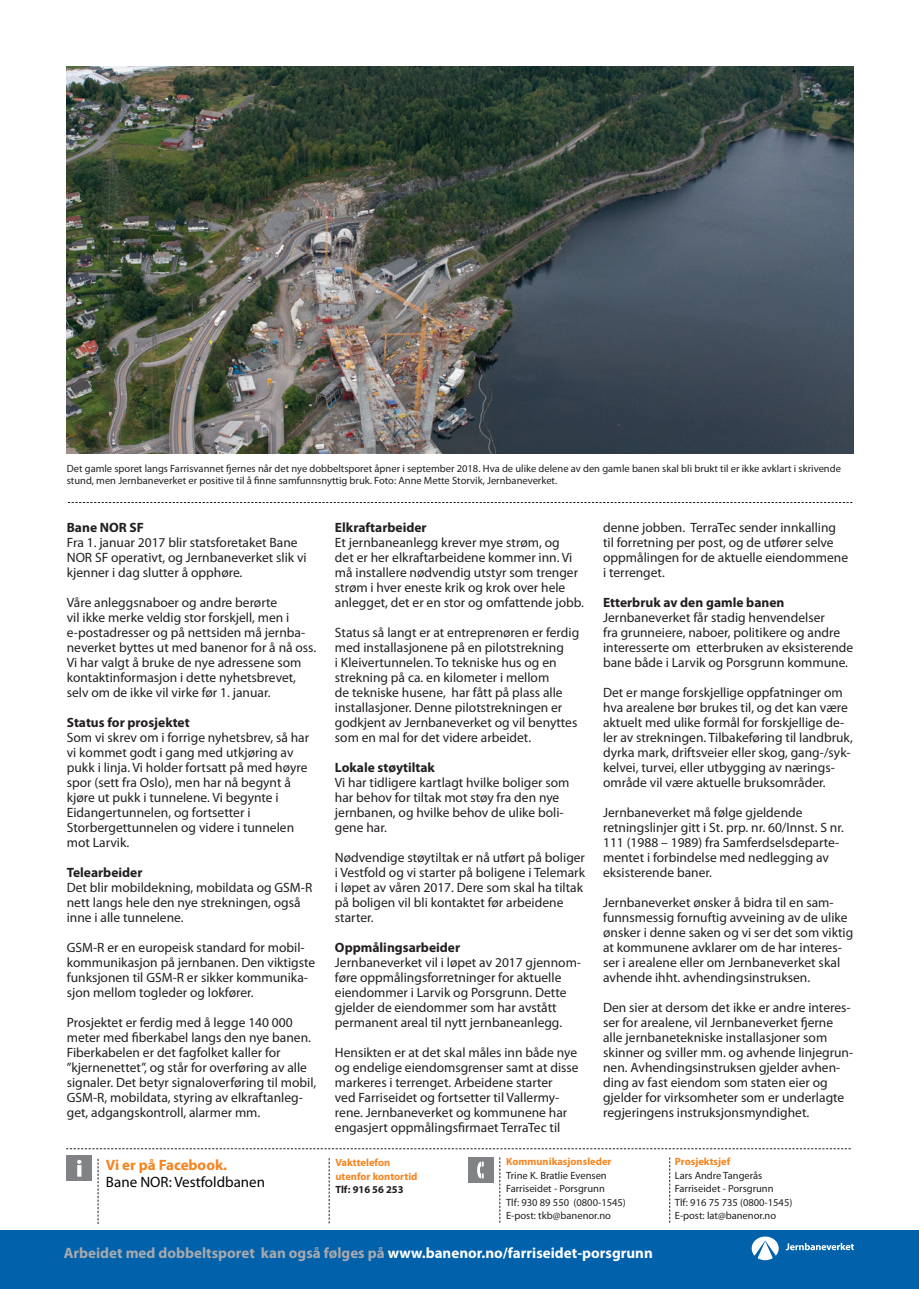
<style>
.page{position:relative;width:919px;height:1289px;background:#fff}
.page>*{position:absolute;margin:0;border:0;box-sizing:border-box;transform-origin:0 0}
.t1{font:700 15px "Myriad Pro";color:#a8a9ad}
.t2{font:15px "Myriad Pro";color:#040503}
.t3{font:700 15px "Myriad Pro";color:#f58420}
.t4{font:13.5px/15px "Myriad Pro";color:#231f20}
.t5{font:700 13.5px "Myriad Pro";color:#231f20}
.t6{font:10.5px/13.5px "Myriad Pro";color:#231f20}
.t7{font:700 10.5px/13.5px "Myriad Pro";color:#f58420}
.t8{font:700 10.5px "Myriad Pro";color:#231f20}
.s1{color:#fff}
</style>
<div class="page">
<div style="left:0;top:1230px;width:918px;height:58px;background:#0161aa"></div>
<svg style="left:785px;top:1242px;width:68px;height:8px"></svg>
<svg style="left:751px;top:1236px;width:27px;height:24px"></svg>
<svg style="left:68px;top:502px;width:784px;height:1px"></svg>
<img style="left:67px;top:67px;width:786px;height:387px">
<svg style="left:66px;top:1148px;width:784px;height:1px"></svg>
<svg style="left:98px;top:1158px;width:1px;height:65px"></svg>
<svg style="left:499px;top:1157px;width:1px;height:65px"></svg>
<svg style="left:669px;top:1157px;width:1px;height:65px"></svg>
<div style="left:67px;top:1155px;width:25px;height:25px;background:#808285"></div>
<svg style="left:77px;top:1165px;width:4px;height:11px"></svg>
<svg style="left:77px;top:1159px;width:4px;height:4px"></svg>
<div style="left:468px;top:1157px;width:25px;height:25px;background:#808285"></div>
<svg style="left:477px;top:1161px;width:6px;height:17px"></svg>
<svg style="left:329px;top:1158px;width:1px;height:65px"></svg>
<p class="t6" style="left:67px;top:462px;width:775px;line-height:12.6px">Det gamle sporet langs Farrisvannet fjernes når det nye dobbeltsporet åpner i september 2018. Hva de ulike delene av den gamle banen skal bli brukt til er ikke avklart i skrivende stund, men Jernbaneverket er positive til å finne samfunnsnyttig bruk. Foto: Anne Mette Storvik, Jernbaneverket.</p>
<p class="t5" style="left:67px;top:518px;width:79px">Bane NOR SF</p>
<p class="t4" style="left:67px;top:535px;width:241px">Fra 1. januar 2017 blir statsforetaket Bane<br>NOR SF operativt, og Jernbaneverket slik vi kjenner i dag slutter å opphøre.</p>
<p class="t4" style="left:67px;top:595px;width:251px">Våre anleggsnaboer og andre berørte<br>vil ikke merke veldig stor forskjell, men i e-postadresser og på nettsiden må jernba&shy;neverket byttes ut med banenor for å nå oss.<br>Vi har valgt å bruke de nye adressene som kontaktinformasjon i dette nyhetsbrevet, selv om de ikke vil virke før 1. januar.</p>
<p class="t5" style="left:67px;top:713px;width:124px">Status for prosjektet</p>
<p class="t4" style="left:67px;top:729px;width:244px">Som vi skrev om i forrige nyhetsbrev, så har vi kommet godt i gang med utkjøring av pukk i linja. Vi holder fortsatt på med høyre spor (sett fra Oslo), men har nå begynt å kjøre ut pukk i tunnelene. Vi begynte i Eidangertunnelen, og fortsetter i Storbergettunnelen og videre i tunnelen mot Larvik.</p>
<p class="t5" style="left:67px;top:863px;width:77px">Telearbeider</p>
<p class="t4" style="left:67px;top:879px;width:247px">Det blir mobildekning, mobildata og GSM-R nett langs hele den nye strekningen, også inne i alle tunnelene.</p>
<p class="t4" style="left:67px;top:939px;width:250px">GSM-R er en europeisk standard for mobil&shy;kommunikasjon på jernbanen. Den viktigste funksjonen til GSM-R er sikker kommunika&shy;sjon mellom togleder og lokfører.</p>
<p class="t4" style="left:67px;top:1014px;width:251px">Prosjektet er ferdig med å legge 140 000 meter med fiberkabel langs den nye banen.<br>Fiberkabelen er det fagfolket kaller for ”kjernenettet”, og står for overføring av alle signaler. Det betyr signaloverføring til mobil, GSM-R, mobildata, styring av elkraftanleg&shy;get, adgangskontroll, alarmer mm.</p>
<p class="t5" style="left:335px;top:518px;width:93px">Elkraftarbeider</p>
<p class="t4" style="left:335px;top:534px;width:250px">Et jernbaneanlegg krever mye strøm, og<br>det er her elkraftarbeidene kommer inn. Vi må installere nødvendig utstyr som trenger strøm i hver eneste krik og krok over hele anlegget, det er en stor og omfattende jobb.</p>
<p class="t4" style="left:335px;top:624px;width:246px">Status så langt er at entreprenøren er ferdig med installasjonene på en pilotstrekning<br>i Kleivertunnelen. To tekniske hus og en strekning på ca. en kilometer i mellom<br>de tekniske husene, har fått på plass alle installasjoner. Denne pilotstrekningen er godkjent av Jernbaneverket og vil benyttes som en mal for det videre arbeidet.</p>
<p class="t5" style="left:335px;top:758px;width:101px">Lokale støytiltak</p>
<p class="t4" style="left:335px;top:774px;width:236px">Vi har tidligere kartlagt hvilke boliger som har behov for tiltak mot støy fra den nye jernbanen, og hvilke behov de ulike boli&shy;gene har.</p>
<p class="t4" style="left:335px;top:849px;width:251px">Nødvendige støytiltak er nå utført på boliger i Vestfold og vi starter på boligene i Telemark i løpet av våren 2017. Dere som skal ha tiltak på boligen vil bli kontaktet før arbeidene starter.</p>
<p class="t5" style="left:335px;top:938px;width:127px">Oppmålingsarbeider</p>
<p class="t4" style="left:335px;top:954px;width:247px">Jernbaneverket vil i løpet av 2017 gjennom&shy;føre oppmålingsforretninger for aktuelle eiendommer i Larvik og Porsgrunn. Dette gjelder de eiendommer som har avstått permanent areal til nytt jernbaneanlegg.</p>
<p class="t4" style="left:335px;top:1044px;width:245px">Hensikten er at det skal måles inn både nye og endelige eiendomsgrenser samt at disse markeres i terrenget. Arbeidene starter<br>ved Farriseidet og fortsetter til Vallermy&shy;rene. Jernbaneverket og kommunene har engasjert oppmålingsfirmaet TerraTec til</p>
<p class="t4" style="left:603px;top:519px;width:246px">denne jobben. TerraTec sender innkalling til forretning per post, og de utfører selve oppmålingen for de aktuelle eiendommene i terrenget.</p>
<p class="t5" style="left:603px;top:593px;width:183px">Etterbruk av den gamle banen</p>
<p class="t4" style="left:603px;top:609px;width:251px">Jernbaneverket får stadig henvendelser<br>fra grunneiere, naboer, politikere og andre interesserte om etterbruken av eksisterende bane både i Larvik og Porsgrunn kommune.</p>
<p class="t4" style="left:603px;top:684px;width:251px">Det er mange forskjellige oppfatninger om hva arealene bør brukes til, og det kan være aktuelt med ulike formål for forskjellige de&shy;ler av strekningen. Tilbakeføring til landbruk, dyrka mark, driftsveier eller skog, gang-/syk&shy;kelvei, turvei, eller utbygging av nærings&shy;område vil være aktuelle bruksområder.</p>
<p class="t4" style="left:603px;top:804px;width:242px">Jernbaneverket må følge gjeldende retningslinjer gitt i St. prp. nr. 60/Innst. S nr.<br>111 (1988 – 1989) fra Samferdselsdeparte&shy;mentet i forbindelse med nedlegging av eksisterende baner.</p>
<p class="t4" style="left:603px;top:894px;width:252px">Jernbaneverket ønsker å bidra til en sam&shy;funnsmessig fornuftig avveining av de ulike ønsker i denne saken og vi ser det som viktig at kommunene avklarer om de har interes&shy;ser i arealene eller om Jernbaneverket skal avhende ihht. avhendingsinstruksen.</p>
<p class="t4" style="left:603px;top:999px;width:251px">Den sier at dersom det ikke er andre interes&shy;ser for arealene, vil Jernbaneverket fjerne alle jernbanetekniske installasjoner som skinner og sviller mm. og avhende linjegrun&shy;nen. Avhendingsinstruksen gjelder avhen&shy;ding av fast eiendom som staten eier og gjelder for virksomheter som er underlagte regjeringens instruksjonsmyndighet.</p>
<p class="t3" style="left:106px;top:1155px;width:123px">Vi er på Facebook.</p>
<p class="t2" style="left:106px;top:1172px;width:161px">Bane NOR: Vestfoldbanen</p>
<p class="t7" style="left:335px;top:1155px;width:84px">Vakttelefon utenfor kontortid</p>
<p class="t8" style="left:335px;top:1182px;width:70px">Tlf: 916 56 253</p>
<p class="t7" style="left:506px;top:1154px;width:107px">Kommunikasjonsleder</p>
<p class="t6" style="left:506px;top:1168px;width:121px">Trine K. Bratlie Evensen<br>Farriseidet - Porsgrunn<br>Tlf: 930 89 550 (0800-1545)<br>E-post: tkb@banenor.no</p>
<p class="t7" style="left:674px;top:1154px;width:57px">Prosjektsjef</p>
<p class="t6" style="left:674px;top:1168px;width:119px">Lars Andre Tangerås<br>Farriseidet - Porsgrunn<br>Tlf: 916 75 735 (0800-1545)<br>E-post: lat@banenor.no</p>
<p class="t1" style="left:64px;top:1242px;width:590px">Arbeidet med dobbeltsporet kan også følges på <span class="s1">www.banenor.no/farriseidet-porsgrunn</span></p>
</div>
